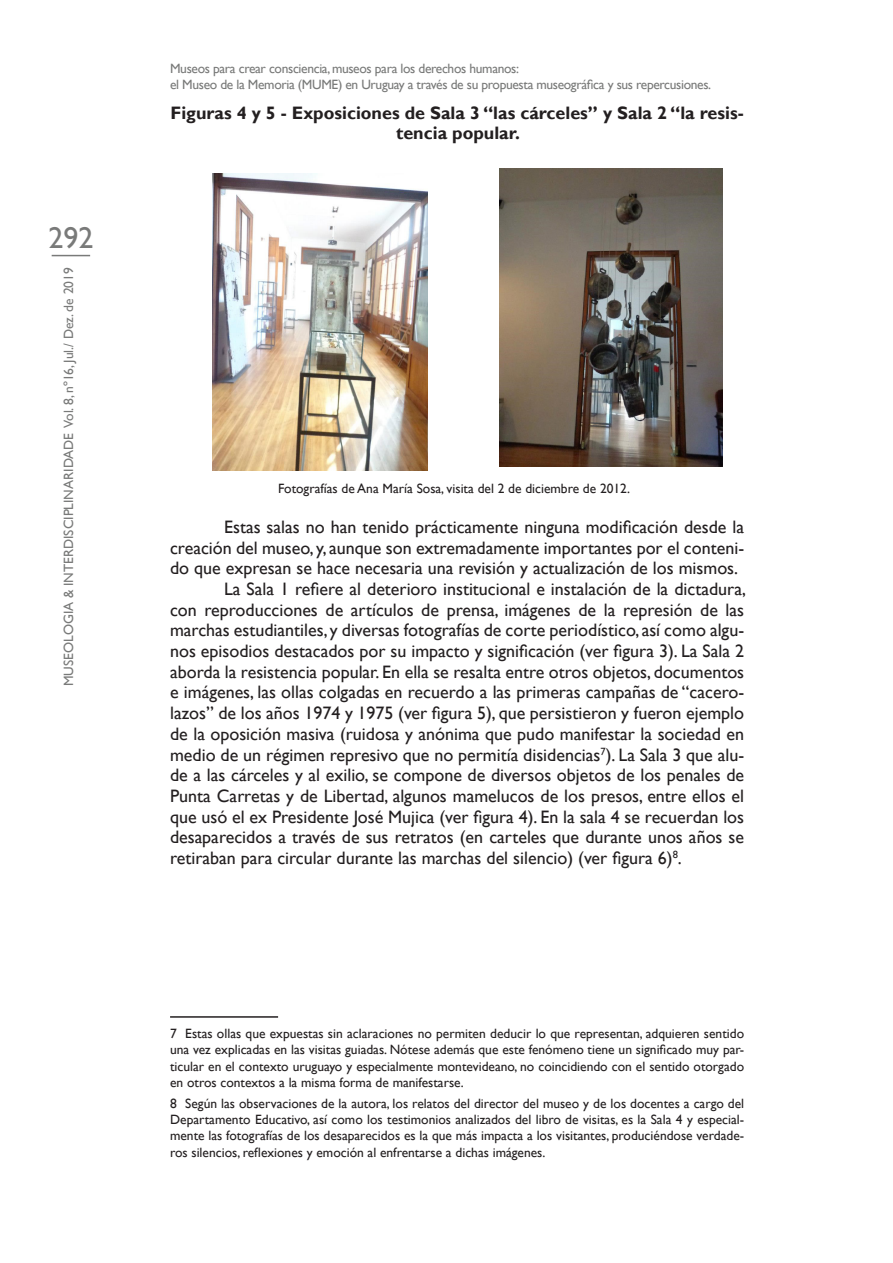
<style>
.page{position:relative;width:893px;height:1263px;background:#fff}
.page>*{position:absolute;margin:0;border:0;box-sizing:border-box;transform-origin:0 0}
.t1{font:30px "Gill Sans";color:#797a79}
.t2{font:18px/20.7px "Gill Sans";color:#231f20;text-align:justify}
.t3{font:700 18px/20.7px "Gill Sans";color:#231f20;text-align:center}
.rodapé_museu_Pamela{font:13.5px/16.2px "Gill Sans";color:#231f20;text-align:justify}
.t4{font:13.5px/16.2px "Gill Sans";letter-spacing:-.025em;color:#797a79}
.t5{font:13.5px "Gill Sans";color:#797a79}
.Museologia_Pamela{font:13.5px "Gill Sans";color:#231f20}
</style>
<div class="page">
<hr style="left:52px;top:255px;width:38px;height:1px;background:#797a79">
<hr style="left:170px;top:1016px;width:108px;height:2px;background:#231f20">
<img style="left:212px;top:173px;width:215px;height:298px">
<img style="left:499px;top:169px;width:223px;height:297px">
<h1 class="t1" style="left:48px;top:221px;width:46px">292</h1>
<p class="t5" style="left:61px;top:686px;width:420px;rotate:-90deg">MUSEOLOGIA &amp; INTERDISCIPLINARIDADE Vol. 8, nº16, Jul./ Dez. de 2019</p>
<p class="t4" style="left:170px;top:61px;width:543px">Museos para crear consciencia, museos para los derechos humanos:<br>el Museo de la Memoria (MUME) en Uruguay a través de su propuesta museográfica y sus repercusiones.</p>
<p class="t3" style="left:171px;top:103px;width:575px">Figuras 4 y 5 - Exposiciones de Sala 3 “las cárceles” y Sala 2 “la resis&shy;tencia popular.</p>
<p class="Museologia_Pamela" style="left:278px;top:481px;width:353px">Fotografías de Ana María Sosa, visita del 2 de diciembre de 2012.</p>
<p class="t2" style="left:170px;top:517px;width:576px;text-indent:54px">Estas salas no han tenido prácticamente ninguna modificación desde la creación del museo, y, aunque son extremadamente importantes por el conteni&shy;do que expresan se hace necesaria una revisión y actualización de los mismos.</p>
<p class="t2" style="left:170px;top:579px;width:577px;text-indent:54px">La Sala 1 refiere al deterioro institucional e instalación de la dictadura, con reproducciones de artículos de prensa, imágenes de la represión de las marchas estudiantiles, y diversas fotografías de corte periodístico, así como algu&shy;nos episodios destacados por su impacto y significación (ver figura 3). La Sala 2 aborda la resistencia popular. En ella se resalta entre otros objetos, documentos e imágenes, las ollas colgadas en recuerdo a las primeras campañas de “cacero&shy;lazos” de los años 1974 y 1975 (ver figura 5), que persistieron y fueron ejemplo de la oposición masiva (ruidosa y anónima que pudo manifestar la sociedad en medio de un régimen represivo que no permitía disidencias<sup>7</sup>). La Sala 3 que alu&shy;de a las cárceles y al exilio, se compone de diversos objetos de los penales de Punta Carretas y de Libertad, algunos mamelucos de los presos, entre ellos el que usó el ex Presidente José Mujica (ver figura 4). En la sala 4 se recuerdan los desaparecidos a través de sus retratos (en carteles que durante unos años se retiraban para circular durante las marchas del silencio) (ver figura 6)<sup>8</sup>.</p>
<p class="rodapé_museu_Pamela" style="left:170px;top:1026px;width:576px">7 Estas ollas que expuestas sin aclaraciones no permiten deducir lo que representan, adquieren sentido una vez explicadas en las visitas guiadas. Nótese además que este fenómeno tiene un significado muy par&shy;ticular en el contexto uruguayo y especialmente montevideano, no coincidiendo con el sentido otorgado en otros contextos a la misma forma de manifestarse.</p>
<p class="rodapé_museu_Pamela" style="left:170px;top:1096px;width:576px">8 Según las observaciones de la autora, los relatos del director del museo y de los docentes a cargo del Departamento Educativo, así como los testimonios analizados del libro de visitas, es la Sala 4 y especial&shy;mente las fotografías de los desaparecidos es la que más impacta a los visitantes, produciéndose verdade&shy;ros silencios, reflexiones y emoción al enfrentarse a dichas imágenes.</p>
</div>
